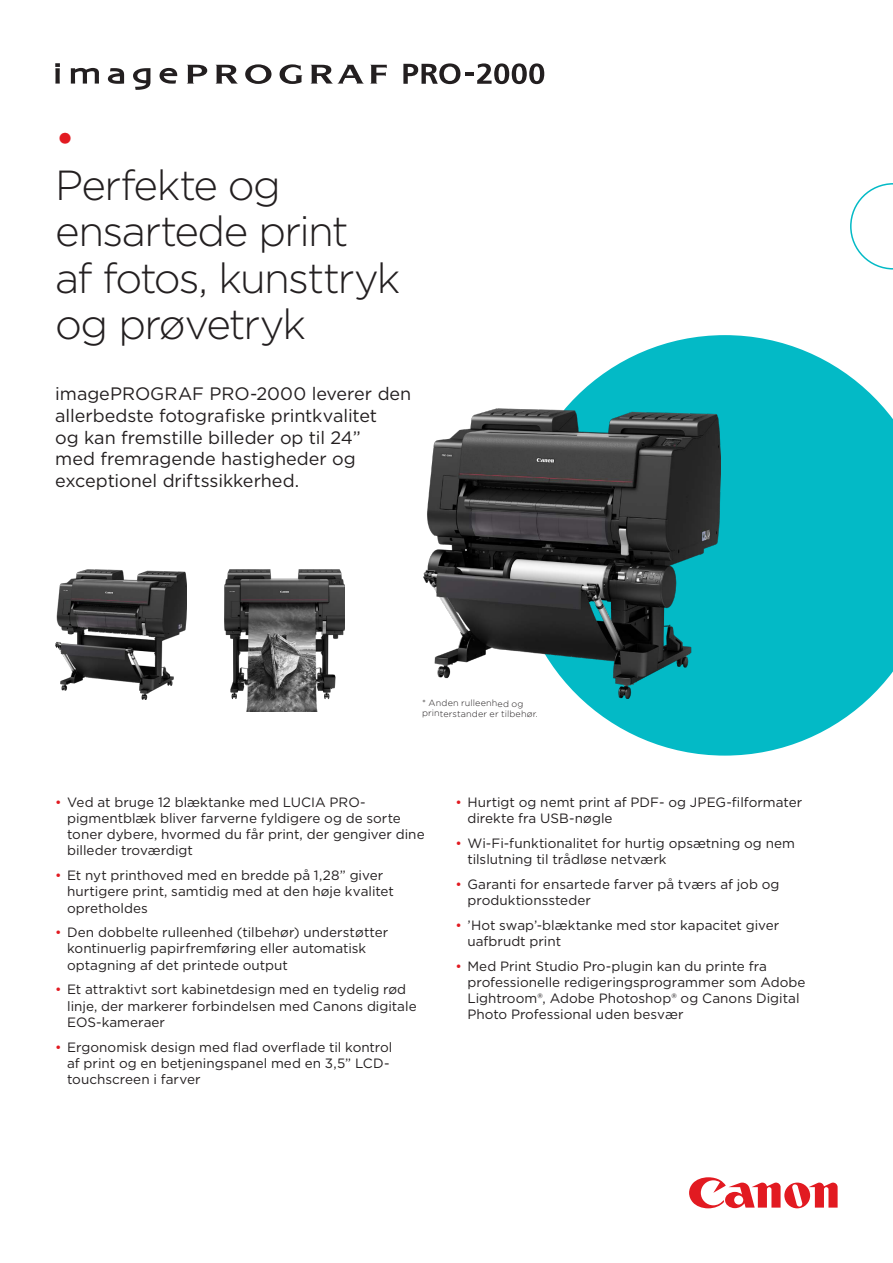
<style>
.page{position:relative;width:893px;height:1263px;background:#fff}
.page>*{position:absolute;margin:0;border:0;box-sizing:border-box;transform-origin:0 0}
.COVER_HEADER_MEDIUM{font:300 42px/46.5px "Gotham";letter-spacing:-.04em;color:#231f20}
.COVER_HEADER_SMALL{font:42px "Gotham";color:#e21a21}
.INTRO{font:18px/21.8px "Gotham";color:#231f20}
.t1{font:13.5px/16.2px "Gotham";color:#231f20}
.COVER_HEADER_SMALL-2{font:300 9px/10.5px "Gotham";color:#231f20}
.s1{color:#e21a21}
</style>
<div class="page">
<svg style="left:689px;top:1177px;width:149px;height:31px"></svg>
<svg style="left:565px;top:335px;width:328px;height:421px;fill:#03bac6"></svg>
<svg style="left:850px;top:183px;width:43px;height:87px"></svg>
<img style="left:423px;top:408px;width:297px;height:291px">
<img style="left:55px;top:569px;width:132px;height:130px">
<img style="left:224px;top:569px;width:121px;height:143px">
<svg style="left:187px;top:65px;width:20px;height:19px"></svg>
<svg style="left:215px;top:65px;width:23px;height:19px"></svg>
<svg style="left:245px;top:64px;width:26px;height:20px"></svg>
<svg style="left:280px;top:64px;width:23px;height:20px"></svg>
<svg style="left:310px;top:65px;width:54px;height:19px"></svg>
<svg style="left:370px;top:65px;width:17px;height:19px"></svg>
<svg style="left:55px;top:63px;width:5px;height:21px"></svg>
<svg style="left:71px;top:68px;width:28px;height:16px"></svg>
<svg style="left:108px;top:68px;width:16px;height:16px"></svg>
<svg style="left:133px;top:68px;width:17px;height:22px"></svg>
<svg style="left:160px;top:68px;width:17px;height:16px"></svg>
<svg style="left:403px;top:63px;width:141px;height:21px"></svg>
<p class="COVER_HEADER_SMALL" style="left:55px;top:112px;width:22px">•</p>
<p class="COVER_HEADER_MEDIUM" style="left:55px;top:161px;width:347px">Perfekte og ensartede print<br>af fotos, kunsttryk og prøvetryk</p>
<p class="INTRO" style="left:55px;top:382px;width:358px">imagePROGRAF PRO-2000 leverer den allerbedste fotografiske printkvalitet<br>og kan fremstille billeder op til 24”<br>med fremragende hastigheder og exceptionel driftssikkerhed.</p>
<p class="COVER_HEADER_SMALL-2" style="left:422px;top:697px;width:117px;rotate:1deg">* Anden rulleenhed og printerstander er tilbehør.</p>
<p class="t1" style="left:67px;top:794px;width:359px;text-indent:-12px"><span class="s1">•</span> Ved at bruge 12 blæktanke med LUCIA PRO&shy;pigmentblæk bliver farverne fyldigere og de sorte toner dybere, hvormed du får print, der gengiver dine billeder troværdigt</p>
<p class="t1" style="left:67px;top:867px;width:328px;text-indent:-12px"><span class="s1">•</span> Et nyt printhoved med en bredde på 1,28” giver hurtigere print, samtidig med at den høje kvalitet opretholdes</p>
<p class="t1" style="left:67px;top:924px;width:323px;text-indent:-12px"><span class="s1">•</span> Den dobbelte rulleenhed (tilbehør) understøtter kontinuerlig papirfremføring eller automatisk optagning af det printede output</p>
<p class="t1" style="left:67px;top:981px;width:351px;text-indent:-12px"><span class="s1">•</span> Et attraktivt sort kabinetdesign med en tydelig rød linje, der markerer forbindelsen med Canons digitale<br>EOS-kameraer</p>
<p class="t1" style="left:67px;top:1038px;width:327px;text-indent:-12px"><span class="s1">•</span> Ergonomisk design med flad overflade til kontrol af print og en betjeningspanel med en 3,5” LCD&shy;touchscreen i farver</p>
<p class="t1" style="left:467px;top:794px;width:336px;text-indent:-12px"><span class="s1">•</span> Hurtigt og nemt print af PDF- og JPEG-filformater direkte fra USB-nøgle</p>
<p class="t1" style="left:467px;top:835px;width:329px;text-indent:-12px"><span class="s1">•</span> Wi-Fi-funktionalitet for hurtig opsætning og nem tilslutning til trådløse netværk</p>
<p class="t1" style="left:467px;top:875px;width:314px;text-indent:-12px"><span class="s1">•</span> Garanti for ensartede farver på tværs af job og produktionssteder</p>
<p class="t1" style="left:467px;top:916px;width:314px;text-indent:-12px"><span class="s1">•</span> ’Hot swap’-blæktanke med stor kapacitet giver uafbrudt print</p>
<p class="t1" style="left:467px;top:957px;width:340px;text-indent:-12px"><span class="s1">•</span> Med Print Studio Pro-plugin kan du printe fra professionelle redigeringsprogrammer som Adobe Lightroom®, Adobe Photoshop® og Canons Digital Photo Professional uden besvær</p>
</div>
